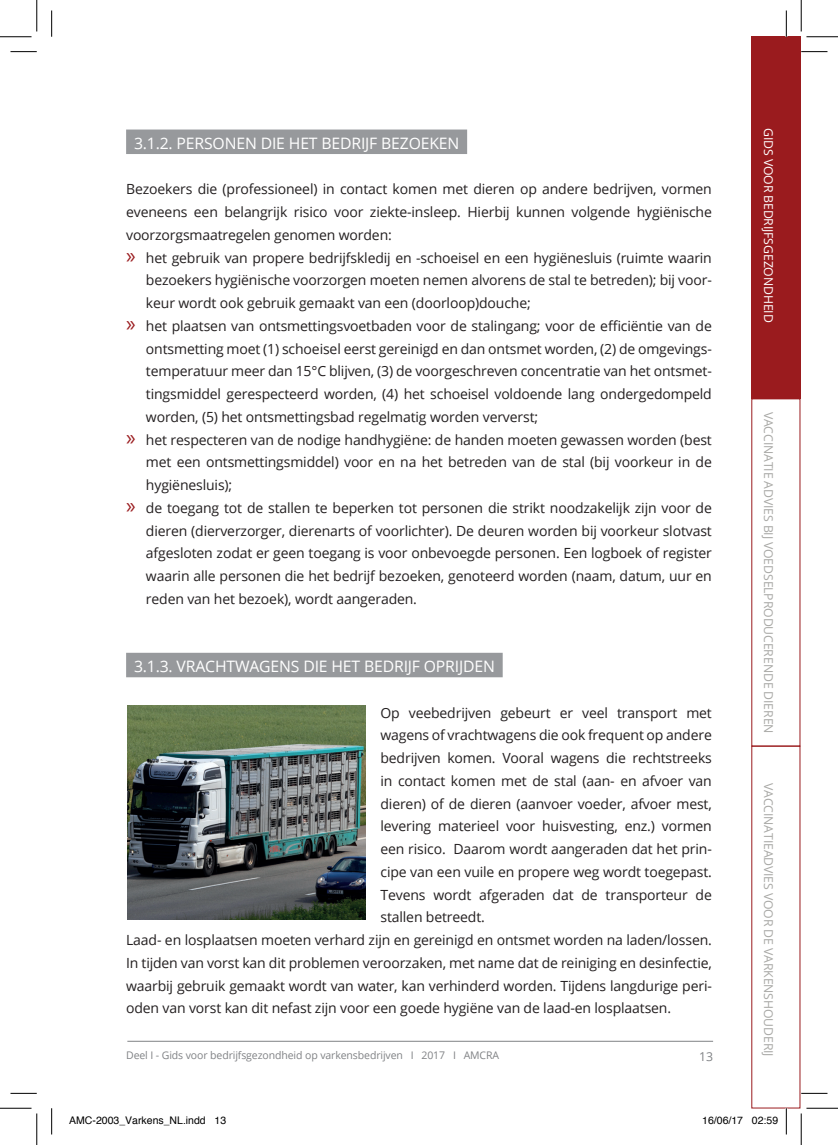
<style>
.page{position:relative;width:838px;height:1145px;background:#fff}
.page>*{position:absolute;margin:0;border:0;box-sizing:border-box;transform-origin:0 0}
.t1{font:15.75px "Open Sans";letter-spacing:-.01em;color:#fff}
.t2{font:14px "Open Sans";letter-spacing:-.01em;color:#231f20}
.t3{font:12.25px "Open Sans";letter-spacing:-.01em;color:#a8a8a5}
.t4{font:12.25px "Open Sans";letter-spacing:-.01em;color:#fff}
.t5{font:12.25px "Open Sans";color:#808285}
.t6{font:10.5px "Open Sans";letter-spacing:-.01em;color:#808285}
.t7{font:10.5px "Helvetica";color:#000}
.s1{font-family:"Myriad Pro";font-size:22.75px;color:#9a1b1e}
</style>
<div class="page">
<hr style="left:127px;top:1041px;width:586px;height:1px;background:#808285">
<div style="left:751px;top:37px;width:50px;height:362px;background:#9a1b1e"></div>
<div style="left:126px;top:130px;width:341px;height:24px;background:#97999c"></div>
<div style="left:126px;top:653px;width:376px;height:24px;background:#97999c"></div>
<img style="left:127px;top:706px;width:238px;height:214px">
<svg style="left:10px;top:51px;width:27px;height:1px"></svg>
<svg style="left:801px;top:51px;width:26px;height:1px"></svg>
<svg style="left:10px;top:1093px;width:27px;height:1px"></svg>
<svg style="left:801px;top:1093px;width:26px;height:1px"></svg>
<svg style="left:51px;top:10px;width:1px;height:27px"></svg>
<svg style="left:51px;top:1108px;width:1px;height:26px"></svg>
<svg style="left:786px;top:10px;width:1px;height:27px"></svg>
<svg style="left:786px;top:1108px;width:1px;height:26px"></svg>
<hr style="left:0;top:36px;width:32px;height:1px;background:#000">
<hr style="left:806px;top:36px;width:31px;height:1px;background:#000">
<hr style="left:0;top:1108px;width:32px;height:1px;background:#000">
<hr style="left:806px;top:1108px;width:31px;height:1px;background:#000">
<hr style="left:36px;top:0;width:1px;height:31px;background:#000">
<hr style="left:36px;top:1113px;width:1px;height:32px;background:#000">
<hr style="left:800px;top:0;width:1px;height:31px;background:#000">
<hr style="left:800px;top:1113px;width:1px;height:32px;background:#000">
<p class="t1" style="left:134px;top:132px;width:327px">3.1.2. PERSONEN DIE HET BEDRIJF BEZOEKEN</p>
<p class="t2" style="left:126px;top:180px;width:587px">Bezoekers die (professioneel) in contact komen met dieren op andere bedrijven, vormen</p>
<p class="t2" style="left:126px;top:202px;width:587px">eveneens een belangrijk risico voor ziekte-insleep. Hierbij kunnen volgende hygiënische</p>
<p class="t2" style="left:126px;top:225px;width:267px">voorzorgsmaatregelen genomen worden:</p>
<p class="t2" style="left:126px;top:248px;width:587px"><span class="s1">»</span> het gebruik van propere bedrijfskledij en -schoeisel en een hygiënesluis (ruimte waarin</p>
<p class="t2" style="left:146px;top:271px;width:567px">bezoekers hygiënische voorzorgen moeten nemen alvorens de stal te betreden); bij voor-</p>
<p class="t2" style="left:146px;top:293px;width:386px">keur wordt ook gebruik gemaakt van een (doorloop)douche;</p>
<p class="t2" style="left:126px;top:316px;width:587px"><span class="s1">»</span> het plaatsen van ontsmettingsvoetbaden voor de stalingang; voor de efficiëntie van de</p>
<p class="t2" style="left:146px;top:339px;width:567px">ontsmetting moet (1) schoeisel eerst gereinigd en dan ontsmet worden, (2) de omgevings-</p>
<p class="t2" style="left:146px;top:362px;width:567px">temperatuur meer dan 15°C blijven, (3) de voorgeschreven concentratie van het ontsmet-</p>
<p class="t2" style="left:146px;top:384px;width:567px">tingsmiddel gerespecteerd worden, (4) het schoeisel voldoende lang ondergedompeld</p>
<p class="t2" style="left:146px;top:407px;width:393px">worden, (5) het ontsmettingsbad regelmatig worden ververst;</p>
<p class="t2" style="left:126px;top:430px;width:587px"><span class="s1">»</span> het respecteren van de nodige handhygiëne: de handen moeten gewassen worden (best</p>
<p class="t2" style="left:146px;top:453px;width:567px">met een ontsmettingsmiddel) voor en na het betreden van de stal (bij voorkeur in de</p>
<p class="t2" style="left:146px;top:475px;width:88px">hygiënesluis);</p>
<p class="t2" style="left:126px;top:498px;width:587px"><span class="s1">»</span> de toegang tot de stallen te beperken tot personen die strikt noodzakelijk zijn voor de</p>
<p class="t2" style="left:146px;top:521px;width:567px">dieren (dierverzorger, dierenarts of voorlichter). De deuren worden bij voorkeur slotvast</p>
<p class="t2" style="left:146px;top:544px;width:567px">afgesloten zodat er geen toegang is voor onbevoegde personen. Een logboek of register</p>
<p class="t2" style="left:146px;top:566px;width:567px">waarin alle personen die het bedrijf bezoeken, genoteerd worden (naam, datum, uur en</p>
<p class="t2" style="left:146px;top:589px;width:272px">reden van het bezoek), wordt aangeraden.</p>
<p class="t1" style="left:134px;top:656px;width:362px">3.1.3. VRACHTWAGENS DIE HET BEDRIJF OPRIJDEN</p>
<p class="t2" style="left:380px;top:703px;width:333px">Op veebedrijven gebeurt er veel transport met</p>
<p class="t2" style="left:380px;top:726px;width:333px">wagens of vrachtwagens die ook frequent op andere</p>
<p class="t2" style="left:380px;top:748px;width:333px">bedrijven komen. Vooral wagens die rechtstreeks</p>
<p class="t2" style="left:380px;top:771px;width:333px">in contact komen met de stal (aan- en afvoer van</p>
<p class="t2" style="left:380px;top:794px;width:333px">dieren) of de dieren (aanvoer voeder, afvoer mest,</p>
<p class="t2" style="left:380px;top:817px;width:333px">levering materieel voor huisvesting, enz.) vormen</p>
<p class="t2" style="left:380px;top:839px;width:333px">een risico. Daarom wordt aangeraden dat het prin-</p>
<p class="t2" style="left:380px;top:862px;width:333px">cipe van een vuile en propere weg wordt toegepast.</p>
<p class="t2" style="left:380px;top:885px;width:333px">Tevens wordt afgeraden dat de transporteur de</p>
<p class="t2" style="left:380px;top:908px;width:106px">stallen betreedt.</p>
<p class="t2" style="left:126px;top:930px;width:587px">Laad- en losplaatsen moeten verhard zijn en gereinigd en ontsmet worden na laden/lossen.</p>
<p class="t2" style="left:126px;top:953px;width:587px">In tijden van vorst kan dit problemen veroorzaken, met name dat de reiniging en desinfectie,</p>
<p class="t2" style="left:126px;top:976px;width:587px">waarbij gebruik gemaakt wordt van water, kan verhinderd worden. Tijdens langdurige peri-</p>
<p class="t2" style="left:126px;top:999px;width:546px">oden van vorst kan dit nefast zijn voor een goede hygiëne van de laad-en losplaatsen.</p>
<p class="t6" style="left:126px;top:1048px;width:374px">Deel I - Gids voor bedrijfsgezondheid op varkensbedrijven I 2017 I AMCRA</p>
<p class="t5" style="left:699px;top:1048px;width:15px">13</p>
<p class="t4" style="left:776px;top:128px;width:196px;rotate:90deg">GIDS VOOR BEDRIJFSGEZONDHEID</p>
<p class="t3" style="left:776px;top:412px;width:323px;rotate:90deg">VACCINATIE ADVIES BIJ VOEDSELPRODUCERENDE DIEREN</p>
<p class="t3" style="left:776px;top:783px;width:276px;rotate:90deg">VACCINATIEADVIES VOOR DE VARKENSHOUDERIJ</p>
<p class="t7" style="left:69px;top:1112px;width:158px">AMC-2003_Varkens_NL.indd 13</p>
<p class="t7" style="left:702px;top:1112px;width:77px">16/06/17 02:59</p>
</div>
